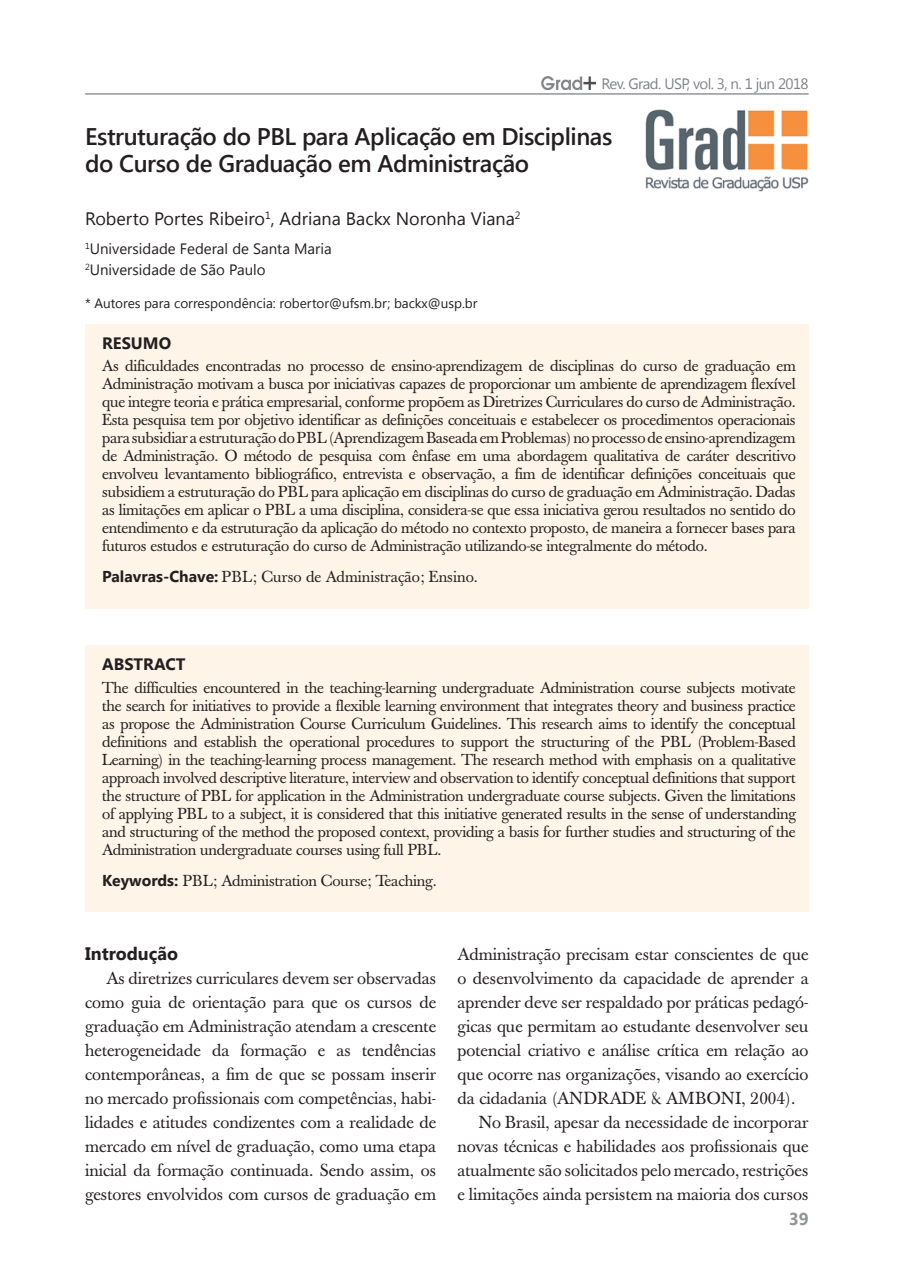
<style>
.page{position:relative;width:915px;height:1285px;background:#fff}
.page>*{position:absolute;margin:0;border:0;box-sizing:border-box;transform-origin:0 0}
.t1{font:600 24px/27px "Segoe UI";letter-spacing:-.02em;color:#231f20}
.t2{font:18px "Segoe UI";color:#231f20}
.Subtítulo_Texto_01_I{font:700 18px "Segoe UI";color:#231f20}
.Texto_01{font:17.25px/24px "Baskerville";color:#231f20;text-align:justify}
.t3{font:700 17.25px "Segoe UI";color:#939598}
.t4{font:700 16.5px "Segoe UI";color:#231f20}
.t5{font:15.75px/18px "Baskerville";letter-spacing:-.015em;color:#231f20;text-align:justify}
.Faculdades_02{font:15px "Segoe UI";color:#231f20}
.t6{font:15px "Segoe UI";letter-spacing:-.04em;color:#808285}
.Faculdades_01{font:15px "Segoe UI";color:#231f20}
.t7{font:13.5px "Segoe UI";color:#231f20}
.s1{font-family:"Segoe UI";font-weight:700}
</style>
<div class="page">
<hr style="left:85px;top:93px;width:723px;height:2px;background:#939598">
<img style="left:541px;top:77px;width:54px;height:13px">
<img style="left:645px;top:109px;width:163px;height:83px">
<div style="left:85px;top:324px;width:723px;height:284px;background:#fff4e8"></div>
<div style="left:85px;top:645px;width:723px;height:266px;background:#fff4e8"></div>
<p class="t6" style="left:601px;top:73px;width:208px">Rev. Grad. USP, vol. 3, n. 1 jun 2018</p>
<p class="t1" style="left:85px;top:123px;width:528px">Estruturação do PBL para Aplicação em Disciplinas do Curso de Graduação em Administração</p>
<p class="t2" style="left:85px;top:206px;width:437px">Roberto Portes Ribeiro<sup>1</sup>, Adriana Backx Noronha Viana<sup>2</sup></p>
<p class="Faculdades_02" style="left:85px;top:238px;width:248px"><sup>1</sup>Universidade Federal de Santa Maria</p>
<p class="Faculdades_01" style="left:85px;top:259px;width:182px"><sup>2</sup>Universidade de São Paulo</p>
<p class="t7" style="left:85px;top:294px;width:394px">* Autores para correspondência: robertor@ufsm.br; backx@usp.br</p>
<p class="t4" style="left:102px;top:331px;width:71px">RESUMO</p>
<p class="t5" style="left:102px;top:357px;width:695px">As dificuldades encontradas no processo de ensino-aprendizagem de disciplinas do curso de graduação em Administração motivam a busca por iniciativas capazes de proporcionar um ambiente de aprendizagem flexível que integre teoria e prática empresarial, conforme propõem as Diretrizes Curriculares do curso de Administração.<br>Esta pesquisa tem por objetivo identificar as definições conceituais e estabelecer os procedimentos operacionais para subsidiar a estruturação do PBL (Aprendizagem Baseada em Problemas) no processo de ensino-aprendizagem de Administração. O método de pesquisa com ênfase em uma abordagem qualitativa de caráter descritivo envolveu levantamento bibliográfico, entrevista e observação, a fim de identificar definições conceituais que subsidiem a estruturação do PBL para aplicação em disciplinas do curso de graduação em Administração. Dadas as limitações em aplicar o PBL a uma disciplina, considera-se que essa iniciativa gerou resultados no sentido do entendimento e da estruturação da aplicação do método no contexto proposto, de maneira a fornecer bases para futuros estudos e estruturação do curso de Administração utilizando-se integralmente do método.</p>
<p class="t5" style="left:102px;top:568px;width:377px"><span class="s1">Palavras-Chave:</span> PBL; Curso de Administração; Ensino.</p>
<p class="t4" style="left:102px;top:652px;width:85px">ABSTRACT</p>
<p class="t5" style="left:102px;top:678px;width:695px">The difficulties encountered in the teaching-learning undergraduate Administration course subjects motivate the search for initiatives to provide a flexible learning environment that integrates theory and business practice as propose the Administration Course Curriculum Guidelines. This research aims to identify the conceptual definitions and establish the operational procedures to support the structuring of the PBL (Problem-Based Learning) in the teaching-learning process management. The research method with emphasis on a qualitative approach involved descriptive literature, interview and observation to identify conceptual definitions that support the structure of PBL for application in the Administration undergraduate course subjects. Given the limitations of applying PBL to a subject, it is considered that this initiative generated results in the sense of understanding and structuring of the method the proposed context, providing a basis for further studies and structuring of the Administration undergraduate courses using full PBL.</p>
<p class="t5" style="left:102px;top:871px;width:336px"><span class="s1">Keywords:</span> PBL; Administration Course; Teaching.</p>
<p class="Subtítulo_Texto_01_I" style="left:85px;top:940px;width:95px">Introdução</p>
<p class="Texto_01" style="left:85px;top:966px;width:352px;text-indent:21px">As diretrizes curriculares devem ser observadas como guia de orientação para que os cursos de graduação em Administração atendam a crescente heterogeneidade da formação e as tendências contemporâneas, a fim de que se possam inserir no mercado profissionais com competências, habi&shy;lidades e atitudes condizentes com a realidade de mercado em nível de graduação, como uma etapa inicial da formação continuada. Sendo assim, os gestores envolvidos com cursos de graduação em</p>
<p class="Texto_01" style="left:457px;top:942px;width:352px">Administração precisam estar conscientes de que o desenvolvimento da capacidade de aprender a aprender deve ser respaldado por práticas pedagó&shy;gicas que permitam ao estudante desenvolver seu potencial criativo e análise crítica em relação ao que ocorre nas organizações, visando ao exercício da cidadania (ANDRADE &amp; AMBONI, 2004).</p>
<p class="Texto_01" style="left:457px;top:1110px;width:352px;text-indent:21px">No Brasil, apesar da necessidade de incorporar novas técnicas e habilidades aos profissionais que atualmente são solicitados pelo mercado, restrições e limitações ainda persistem na maioria dos cursos</p>
<p class="t3" style="left:788px;top:1206px;width:21px">39</p>
</div>
